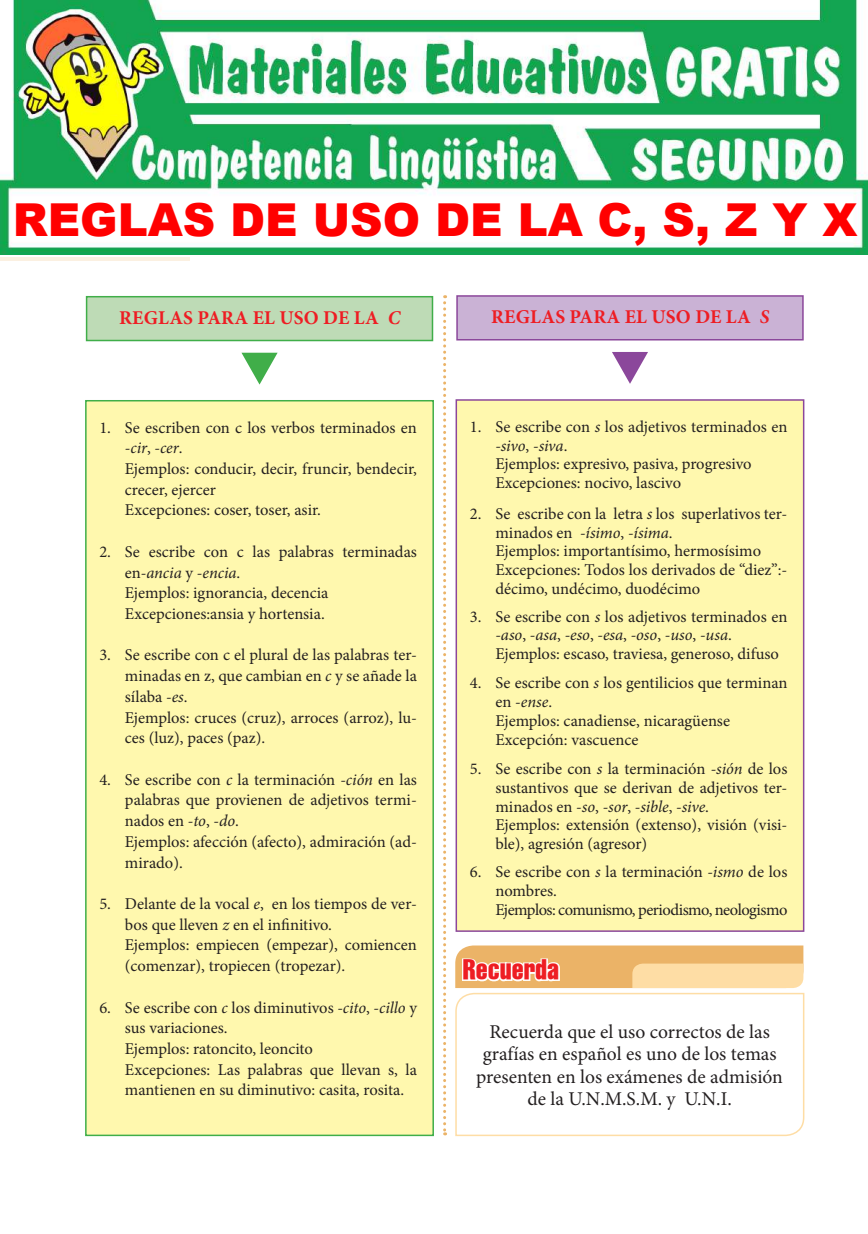
<style>
.page{position:relative;width:868px;height:1234px;background:#fff}
.page>*{position:absolute;margin:0;border:0;box-sizing:border-box;transform-origin:0 0}
.t1{font:900 45.45px "Arial";color:#f00}
.t2{font:27px "Triumvirate Compressed";color:#ee1d23}
.t3{font:19.5px/22.5px "Minion Pro";color:#231f20;text-align:center}
.t4{font:700 19.5px "Minion Pro";letter-spacing:.01em;color:#ee1d23}
.t5{font:16.5px/20.7px "Minion Pro";color:#231f20}
.t6{font:16.5px/19.2px "Minion Pro";letter-spacing:-.025em;color:#231f20}
.s1{font-style:italic}
</style>
<div class="page">
<hr style="left:0;top:257px;width:189px;height:4px;background:#fbf0e1">
<div style="left:85px;top:400px;width:349px;height:735px;background:#fff8ae;border:2px solid #40ae49"></div>
<div style="left:455px;top:399px;width:349px;height:532px;background:#fff8ae;border:2px solid #8b479b"></div>
<svg style="left:443px;top:295px;width:3px;height:840px"></svg>
<div style="left:86px;top:296px;width:347px;height:45px;background:#bedbb6;border:2px solid #40ae49"></div>
<div style="left:456px;top:295px;width:347px;height:45px;background:#cab2d5;border:2px solid #8b479b"></div>
<svg style="left:241px;top:352px;width:36px;height:32px"></svg>
<svg style="left:612px;top:352px;width:36px;height:32px"></svg>
<svg style="left:455px;top:945px;width:348px;height:42px;background:#f2c88b"></svg>
<svg style="left:455px;top:992px;width:350px;height:144px"></svg>
<img style="left:0;top:0;width:867px;height:255px">
<h1 class="t1" style="left:13px;top:186px;width:846px">REGLAS DE USO DE LA C, S, Z Y X</h1>
<p class="t4" style="left:119px;top:304px;width:282px">REGLAS PARA EL USO DE LA <span class="s1">C</span></p>
<p class="t4" style="left:491px;top:303px;width:279px">REGLAS PARA EL USO DE LA <span class="s1">S</span></p>
<p class="t5" style="left:125px;top:417px;width:293px;text-indent:-26px">1. Se escriben con c los verbos terminados en <span class="s1">-cir</span>, <span class="s1">-cer</span>.<br>Ejemplos: conducir, decir, fruncir, bendecir, crecer, ejercer<br>Excepciones: coser, toser, asir.</p>
<p class="t5" style="left:125px;top:541px;width:293px;text-indent:-26px">2. Se escribe con c las palabras terminadas en<span class="s1">-ancia</span> y <span class="s1">-encia</span>.<br>Ejemplos: ignorancia, decencia<br>Excepciones:ansia y hortensia.</p>
<p class="t5" style="left:125px;top:644px;width:293px;text-indent:-26px">3. Se escribe con c el plural de las palabras ter&shy;minadas en z, que cambian en <span class="s1">c</span> y se añade la sílaba <span class="s1">-es</span>.<br>Ejemplos: cruces (cruz), arroces (arroz), lu&shy;ces (luz), paces (paz).</p>
<p class="t5" style="left:125px;top:769px;width:293px;text-indent:-26px">4. Se escribe con <span class="s1">c</span> la terminación <span class="s1">-ción</span> en las palabras que provienen de adjetivos termi&shy;nados en <span class="s1">-to</span>, <span class="s1">-do</span>.<br>Ejemplos: afección (afecto), admiración (ad&shy;mirado).</p>
<p class="t5" style="left:125px;top:893px;width:293px;text-indent:-26px">5. Delante de la vocal <span class="s1">e</span>, en los tiempos de ver&shy;bos que lleven <span class="s1">z</span> en el infinitivo.<br>Ejemplos: empiecen (empezar), comiencen (comenzar), tropiecen (tropezar).</p>
<p class="t5" style="left:125px;top:996px;width:293px;text-indent:-26px">6. Se escribe con <span class="s1">c</span> los diminutivos <span class="s1">-cito</span>, <span class="s1">-cillo</span> y sus variaciones.<br>Ejemplos: ratoncito, leoncito<br>Excepciones: Las palabras que llevan s, la mantienen en su diminutivo: casita, rosita.</p>
<p class="t5" style="left:495px;top:417px;width:293px;line-height:18.8px;text-indent:-26px">1. Se escribe con <span class="s1">s</span> los adjetivos terminados en <span class="s1">-sivo</span>, <span class="s1">-siva</span>.<br>Ejemplos: expresivo, pasiva, progresivo Excepciones: nocivo, lascivo</p>
<p class="t5" style="left:495px;top:504px;width:293px;line-height:18.8px;text-indent:-26px">2. Se escribe con la letra <span class="s1">s</span> los superlativos ter&shy;minados en <span class="s1">-ísimo</span>, <span class="s1">-ísima</span>.<br>Ejemplos: importantísimo, hermosísimo Excepciones: Todos los derivados de “diez”:- décimo, undécimo, duodécimo</p>
<p class="t5" style="left:495px;top:607px;width:293px;line-height:18.8px;text-indent:-26px">3. Se escribe con <span class="s1">s</span> los adjetivos terminados en <span class="s1">-aso</span>, <span class="s1">-asa</span>, <span class="s1">-eso</span>, <span class="s1">-esa</span>, <span class="s1">-oso</span>, <span class="s1">-uso</span>, <span class="s1">-usa</span>.<br>Ejemplos: escaso, traviesa, generoso, difuso</p>
<p class="t5" style="left:495px;top:673px;width:293px;line-height:18.8px;text-indent:-26px">4. Se escribe con <span class="s1">s</span> los gentilicios que terminan en <span class="s1">-ense</span>.<br>Ejemplos: canadiense, nicaragüense<br>Excepción: vascuence</p>
<p class="t5" style="left:495px;top:759px;width:293px;line-height:18.8px;text-indent:-26px">5. Se escribe con <span class="s1">s</span> la terminación <span class="s1">-sión</span> de los sustantivos que se derivan de adjetivos ter&shy;minados en <span class="s1">-so</span>, <span class="s1">-sor</span>, <span class="s1">-sible</span>, <span class="s1">-sive</span>.<br>Ejemplos: extensión (extenso), visión (visi&shy;ble), agresión (agresor)</p>
<p class="t6" style="left:495px;top:861px;width:293px;text-indent:-26px">6. Se escribe con <span class="s1">s</span> la terminación <span class="s1">-ismo</span> de los nombres.<br>Ejemplos: comunismo, periodismo, neologismo</p>
<h2 class="t2" style="left:462px;top:951px;width:98px">Recuerda</h2>
<p class="t3" style="left:476px;top:1020px;width:308px">Recuerda que el uso correctos de las grafías en español es uno de los temas presenten en los exámenes de admisión de la U.N.M.S.M. y U.N.I.</p>
</div>
